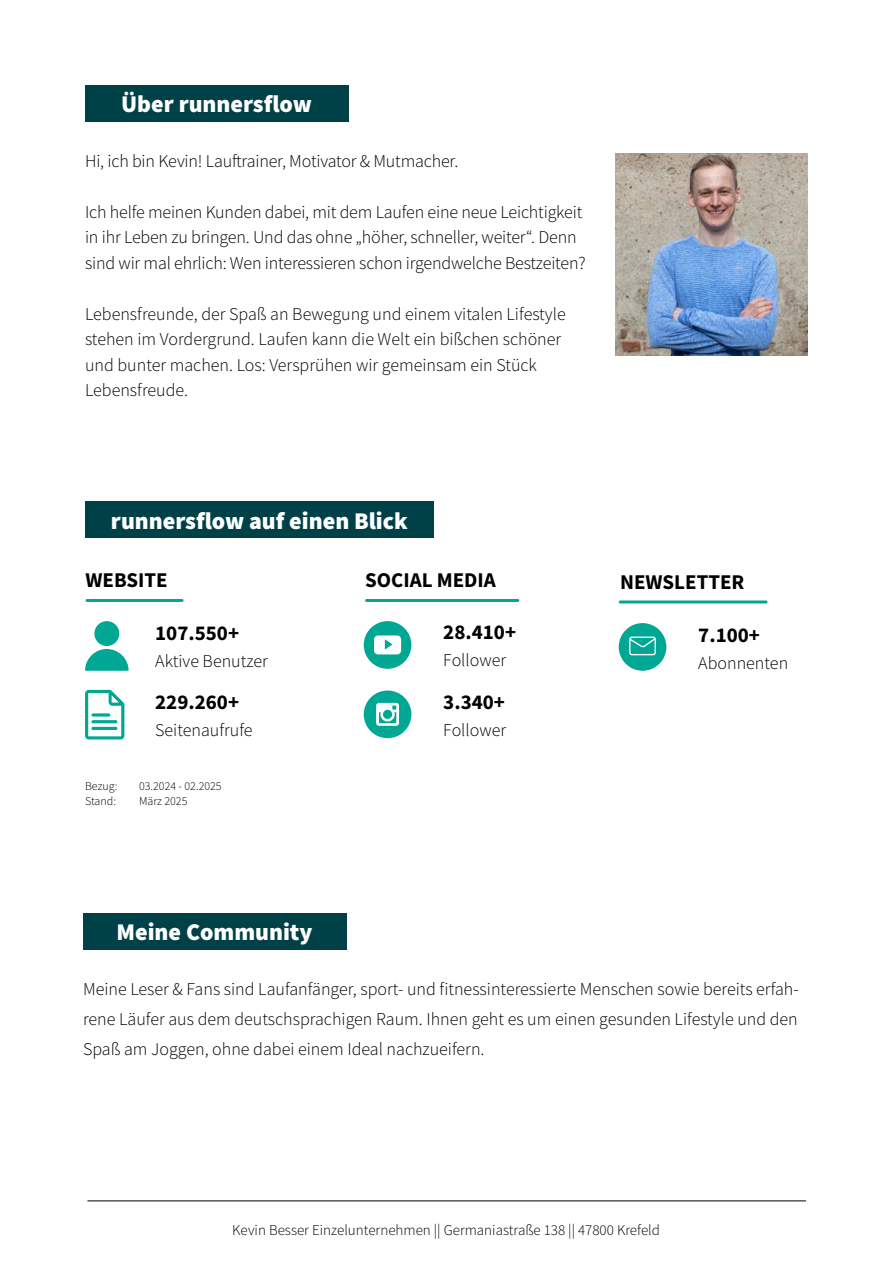
<style>
.page{position:relative;width:893px;height:1263px;background:#fff}
.page>*{position:absolute;margin:0;border:0;box-sizing:border-box;transform-origin:0 0}
.t1{font:900 24px "Source Sans Pro";color:#fff}
.t2{font:700 21px "Source Sans Pro";color:#000}
.t3{font:300 18px/25.5px "Source Sans Pro";letter-spacing:-.01em;color:#000}
.t4{font:300 15px "Source Sans Pro";color:#000}
.t5{font:300 12px "Source Sans Pro";color:#000}
</style>
<div class="page">
<div style="left:85px;top:85px;width:263px;height:36px;background:#004148"></div>
<div style="left:94px;top:621px;width:25px;height:25px;background:#00a893;border-radius:50%"></div>
<svg style="left:85px;top:649px;width:44px;height:22px"></svg>
<svg style="left:85px;top:690px;width:39px;height:49px"></svg>
<hr style="left:91px;top:713px;width:19px;height:3px;background:#00a893;border-radius:2px">
<hr style="left:91px;top:720px;width:26px;height:3px;background:#00a893;border-radius:2px">
<hr style="left:91px;top:727px;width:26px;height:3px;background:#00a893;border-radius:2px">
<div style="left:619px;top:623px;width:47px;height:48px;background:#00a893;border-radius:50%"></div>
<hr style="left:87px;top:599px;width:95px;height:3px;background:#00a893">
<hr style="left:367px;top:599px;width:151px;height:3px;background:#00a893">
<hr style="left:620px;top:600px;width:146px;height:3px;background:#00a893">
<div style="left:85px;top:502px;width:349px;height:36px;background:#004148"></div>
<img style="left:615px;top:153px;width:193px;height:202px">
<svg style="left:629px;top:636px;width:27px;height:19px"></svg>
<div style="left:83px;top:913px;width:263px;height:36px;background:#004148"></div>
<div style="left:364px;top:621px;width:47px;height:48px;background:#00a893;border-radius:50%"></div>
<svg style="left:374px;top:635px;width:27px;height:19px"></svg>
<div style="left:364px;top:690px;width:47px;height:48px;background:#00a893;border-radius:50%"></div>
<svg style="left:376px;top:703px;width:23px;height:23px"></svg>
<hr style="left:88px;top:1200px;width:718px;height:1px;background:#000">
<h1 class="t1" style="left:121px;top:88px;width:192px">Über runnersflow</h1>
<p class="t3" style="left:85px;top:148px;width:375px">Hi, ich bin Kevin! Lauftrainer, Motivator &amp; Mutmacher.</p>
<p class="t3" style="left:85px;top:199px;width:502px">Ich helfe meinen Kunden dabei, mit dem Laufen eine neue Leichtigkeit in ihr Leben zu bringen. Und das ohne „höher, schneller, weiter“. Denn sind wir mal ehrlich: Wen interessieren schon irgendwelche Bestzeiten?</p>
<p class="t3" style="left:85px;top:301px;width:482px">Lebensfreunde, der Spaß an Bewegung und einem vitalen Lifestyle stehen im Vordergrund. Laufen kann die Welt ein bißchen schöner und bunter machen. Los: Versprühen wir gemeinsam ein Stück Lebensfreude.</p>
<h1 class="t1" style="left:111px;top:504px;width:298px">runnersflow auf einen Blick</h1>
<p class="t2" style="left:85px;top:565px;width:84px">WEBSITE</p>
<p class="t2" style="left:155px;top:619px;width:85px">107.550+</p>
<p class="t3" style="left:155px;top:649px;width:114px">Aktive Benutzer</p>
<p class="t2" style="left:155px;top:688px;width:85px">229.260+</p>
<p class="t3" style="left:155px;top:717px;width:99px">Seitenaufrufe</p>
<p class="t5" style="left:85px;top:779px;width:34px">Bezug:</p>
<p class="t5" style="left:139px;top:779px;width:84px">03.2024 - 02.2025</p>
<p class="t5" style="left:85px;top:793px;width:32px">Stand:</p>
<p class="t5" style="left:139px;top:793px;width:50px">März 2025</p>
<p class="t2" style="left:365px;top:565px;width:132px">SOCIAL MEDIA</p>
<p class="t2" style="left:620px;top:567px;width:126px">NEWSLETTER</p>
<p class="t2" style="left:443px;top:618px;width:74px">28.410+</p>
<p class="t3" style="left:443px;top:648px;width:64px">Follower</p>
<p class="t2" style="left:443px;top:687px;width:63px">3.340+</p>
<p class="t3" style="left:443px;top:717px;width:64px">Follower</p>
<p class="t2" style="left:698px;top:621px;width:63px">7.100+</p>
<p class="t3" style="left:698px;top:650px;width:91px">Abonnenten</p>
<h1 class="t1" style="left:116px;top:915px;width:198px">Meine Community</h1>
<p class="t3" style="left:83px;top:974px;width:717px;line-height:30px;text-align:justify">Meine Leser &amp; Fans sind Laufanfänger, sport- und fitnessinteressierte Menschen sowie bereits erfah&shy;rene Läufer aus dem deutschsprachigen Raum. Ihnen geht es um einen gesunden Lifestyle und den Spaß am Joggen, ohne dabei einem Ideal nachzueifern.</p>
<p class="t4" style="left:232px;top:1221px;width:429px">Kevin Besser Einzelunternehmen || Germaniastraße 138 || 47800 Krefeld</p>
</div>
